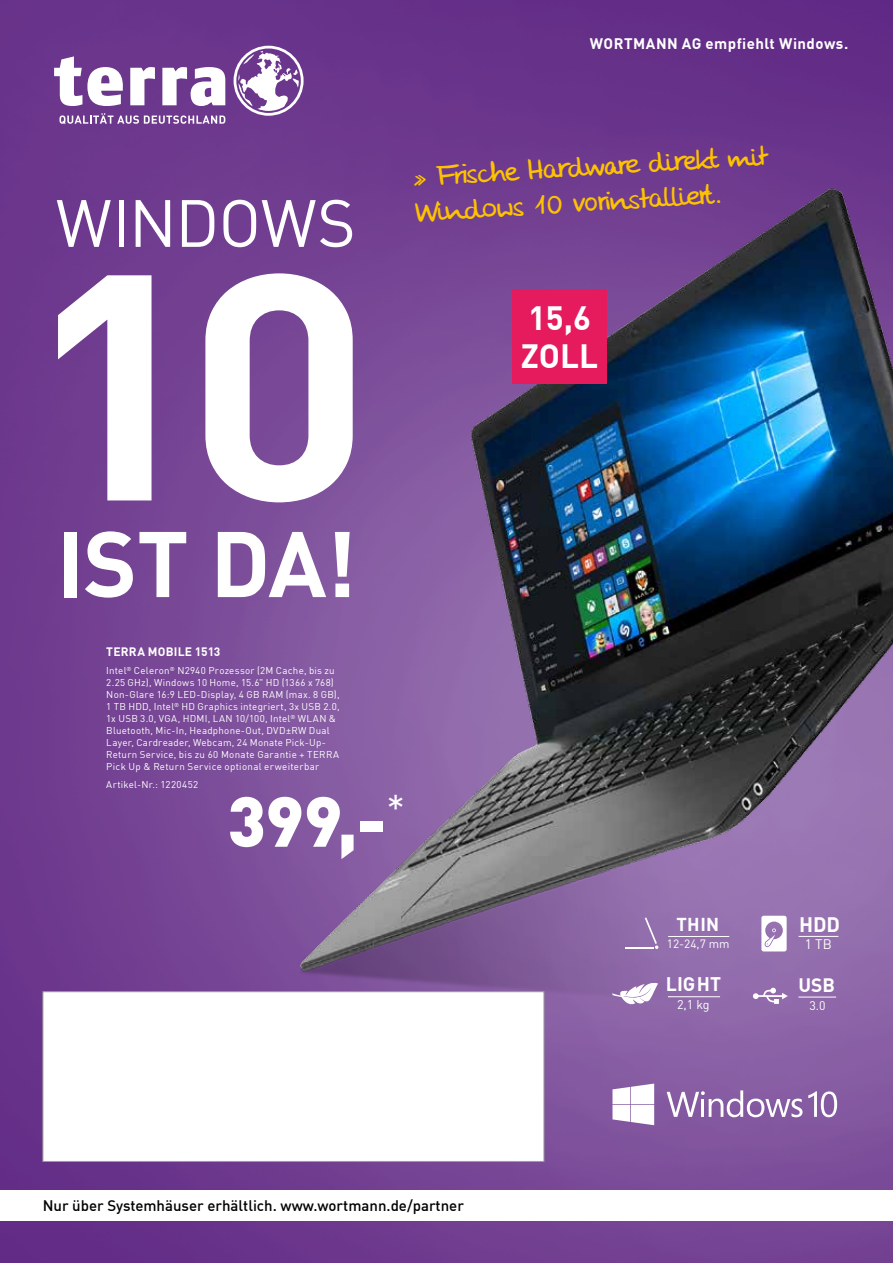
<style>
.page{position:relative;width:893px;height:1263px;background:#fff}
.page>*{position:absolute;margin:0;border:0;box-sizing:border-box;transform-origin:0 0}
.t1{font:700 316.2px "DIN Offc Pro";color:#fff;scale:1.08 1}
.t2{font:700 91.5px "DIN Offc Pro";color:#fff}
.t3{font:900 69.6px "DIN Offc Pro";color:#fff}
.t4{font:65.7px "DIN Offc Pro";letter-spacing:-.01em;color:#fff}
.t5{font:700 33px/38.5px "DIN Offc Pro";color:#fff}
.t6{font:29.55px/35.2px "Stone Handwriting Pro";color:#fdc300}
.t7{font:700 20.55px "DIN Offc Pro";color:#fff}
.t8{font:700 19.35px "DIN Offc Pro";letter-spacing:.01em;color:#fff}
.t9{font:700 19.05px "DIN Offc Pro";color:#fff}
.t10{font:700 18.3px "DIN Offc Pro";color:#fff}
.t11{font:500 15px "DIN Offc Pro";color:#000}
.t12{font:700 15px "DIN Offc Pro";letter-spacing:.03em;color:#fff}
.t13{font:13.5px "DIN Offc Pro";color:#fff}
.t14{font:12.45px "DIN Offc Pro";color:#fff}
.t15{font:12.3px "DIN Offc Pro";color:#fff}
.t16{font:700 12px "DIN Offc Pro";letter-spacing:.015em;color:#fff}
.t17{font:11.85px "DIN Offc Pro";color:#fff}
.t18{font:9.75px/12px "DIN Offc Pro";letter-spacing:.025em;color:#fff}
</style>
<div class="page">
<img style="left:0;top:0;width:893px;height:1263px">
<svg style="left:612px;top:1083px;width:42px;height:42px"></svg>
<svg style="left:667px;top:1090px;width:135px;height:27px"></svg>
<svg style="left:808px;top:1091px;width:29px;height:26px"></svg>
<svg style="left:59px;top:113px;width:166px;height:11px;background:#9974af"></svg>
<svg style="left:54px;top:56px;width:69px;height:50px"></svg>
<svg style="left:130px;top:67px;width:25px;height:38px"></svg>
<svg style="left:162px;top:67px;width:63px;height:39px"></svg>
<svg style="left:234px;top:46px;width:70px;height:70px"></svg>
<div style="left:0;top:1190px;width:893px;height:30px;background:#fff"></div>
<img style="left:282px;top:184px;width:611px;height:844px">
<div style="left:512px;top:289px;width:95px;height:95px;background:#e61b5d"></div>
<svg style="left:753px;top:988px;width:35px;height:16px"></svg>
<hr style="left:798px;top:997px;width:38px;height:1px;background:#fff">
<svg style="left:612px;top:980px;width:46px;height:28px"></svg>
<hr style="left:668px;top:996px;width:52px;height:1px;background:#fff">
<svg style="left:645px;top:917px;width:13px;height:32px"></svg>
<hr style="left:625px;top:947px;width:28px;height:2px;background:#fff">
<hr style="left:668px;top:936px;width:61px;height:1px;background:#fff">
<div style="left:43px;top:991px;width:501px;height:170px;background:#fff;border:1px solid #9d9d9c"></div>
<hr style="left:799px;top:936px;width:39px;height:1px;background:#fff">
<svg style="left:761px;top:916px;width:26px;height:35px"></svg>
<h3 class="t12" style="left:590px;top:31px;width:260px">WORTMANN AG empfiehlt Windows.</h3>
<h3 class="t4" style="left:56px;top:171px;width:302px">WINDOWS</h3>
<h1 class="t1" style="left:23px;top:123px;width:324px">10</h1>
<h2 class="t2" style="left:56px;top:488px;width:302px">IST DA!</h2>
<h3 class="t6" style="left:412px;top:160px;width:354px;rotate:-3deg">» Frisch e Hardware direkt mit<br>Windows 10 vorinst alliert.</h3>
<h3 class="t5" style="left:521px;top:294px;width:79px">15,6<br>ZOLL</h3>
<p class="t16" style="left:106px;top:642px;width:116px">TERRA MOBILE 1513</p>
<p class="t18" style="left:106px;top:664px;width:235px">Intel<sup>®</sup> Celeron<sup>®</sup> N2940 Prozessor (2M Cache, bis zu 2.25 GHz), Windows 10 Home, 15.6" HD (1366 x 768)<br>Non-Glare 16:9 LED-Display, 4 GB RAM (max. 8 GB), 1 TB HDD, Intel<sup>®</sup> HD Graphics integriert, 3x USB 2.0, 1x USB 3.0, VGA, HDMI, LAN 10/100, Intel<sup>®</sup> WLAN &amp; Bluetooth, Mic-In, Headphone-Out, DVD±RW Dual Layer, Cardreader, Webcam, 24 Monate Pick-Up-Return Service, bis zu 60 Monate Garantie + TERRA Pick Up &amp; Return Service optional erweiterbar</p>
<p class="t18" style="left:106px;top:778px;width:93px">Artikel-Nr.: 1220452</p>
<h3 class="t3" style="left:227px;top:762px;width:180px">399,-<sup>*</sup></h3>
<h3 class="t10" style="left:676px;top:909px;width:44px">THIN</h3>
<p class="t17" style="left:667px;top:934px;width:64px">12-24,7 mm</p>
<h3 class="t8" style="left:666px;top:968px;width:57px">LIGHT</h3>
<p class="t14" style="left:677px;top:994px;width:34px">2,1 kg</p>
<h3 class="t7" style="left:799px;top:908px;width:43px">HDD</h3>
<h3 class="t13" style="left:805px;top:934px;width:28px">1 TB</h3>
<h3 class="t9" style="left:798px;top:969px;width:38px">USB</h3>
<p class="t15" style="left:809px;top:995px;width:18px">3.0</p>
<h3 class="t11" style="left:43px;top:1193px;width:423px">Nur über Systemhäuser erhältlich. www.wortmann.de/partner</h3>
</div>
